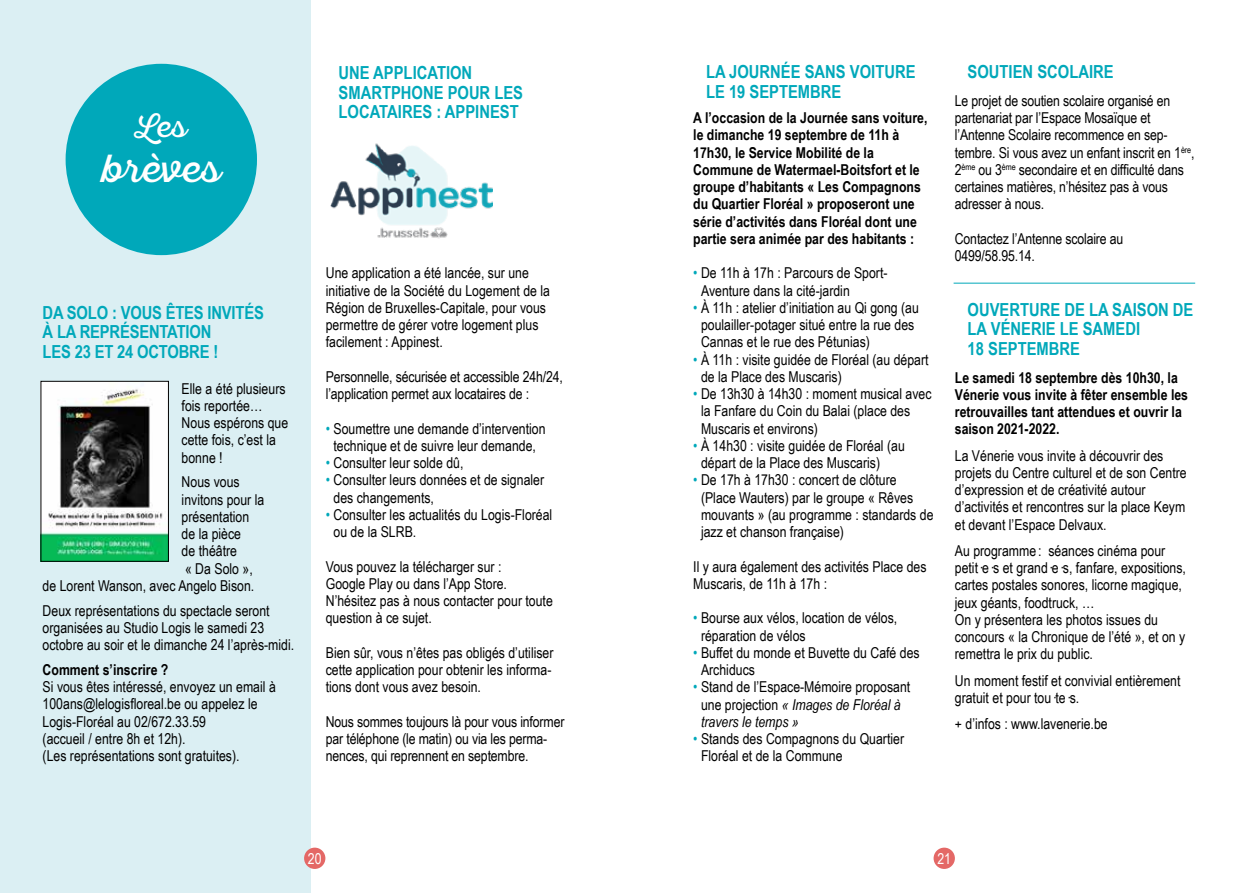
<style>
.page{position:relative;width:1259px;height:893px;background:#fff}
.page>*{position:absolute;margin:0;border:0;box-sizing:border-box;transform-origin:0 0}
.t1{font:39.15px "Sant Elia Script Alt";color:#fff}
.t2{font:30.6px "Sant Elia Script Alt";color:#fff}
.t3{font:700 18px/19.5px "Arial Narrow";color:#00a8ba}
.t4{font:15px/17.2px "Arial Narrow";color:#000}
.t5{font:700 15px/17.2px "Arial Narrow";color:#000}
.t6{font:15px "Arial Narrow";color:#fff}
.s1{color:#00a8ba}
.s2{font-style:italic}
</style>
<div class="page">
<div style="left:0;top:0;width:310px;height:893px;background:#dbeff3"></div>
<div style="left:933px;top:848px;width:22px;height:21px;background:#e46866;border-radius:50%"></div>
<div style="left:66px;top:64px;width:191px;height:191px;background:#00a8ba;border-radius:50%"></div>
<img style="left:331px;top:143px;width:162px;height:96px">
<hr style="left:953px;top:283px;width:242px;height:1px;background:#00a8ba">
<img style="left:43px;top:383px;width:124px;height:177px">
<div style="left:41px;top:381px;width:128px;height:181px;border:1px solid #000"></div>
<div style="left:304px;top:848px;width:21px;height:21px;background:#e46866;border-radius:50%"></div>
<h2 class="t2" style="left:135px;top:108px;width:53px">Les</h2>
<h1 class="t1" style="left:101px;top:145px;width:120px">brèves</h1>
<p class="t3" style="left:338px;top:63px;width:186px">UNE APPLICATION<br>SMARTPHONE POUR LES<br>LOCATAIRES : APPINEST</p>
<p class="t3" style="left:43px;top:302px;width:223px">DA SOLO : VOUS ÊTES INVITÉS<br>À LA REPRÉSENTATION<br>LES 23 ET 24 OCTOBRE !</p>
<p class="t4" style="left:182px;top:380px;width:108px">Elle a été plusieurs fois reportée…<br>Nous espérons que cette fois, c’est la bonne !</p>
<p class="t4" style="left:182px;top:473px;width:60px">Nous vous</p>
<p class="t4" style="left:182px;top:491px;width:84px">invitons pour la</p>
<p class="t4" style="left:182px;top:508px;width:69px">présentation</p>
<p class="t4" style="left:182px;top:525px;width:61px">de la pièce</p>
<p class="t4" style="left:182px;top:542px;width:57px">de théâtre</p>
<p class="t4" style="left:185px;top:560px;width:69px">« Da Solo »,</p>
<p class="t4" style="left:43px;top:577px;width:213px">de Lorent Wanson, avec Angelo Bison.</p>
<p class="t4" style="left:43px;top:602px;width:253px">Deux représentations du spectacle seront organisées au Studio Logis le samedi 23 octobre au soir et le dimanche 24 l’après-midi.</p>
<p class="t5" style="left:43px;top:661px;width:127px">Comment s’inscrire ?</p>
<p class="t4" style="left:43px;top:678px;width:235px">Si vous êtes intéressé, envoyez un email à 100ans@lelogisfloreal.be ou appelez le Logis-Floréal au 02/672.33.59<br>(accueil / entre 8h et 12h).<br>(Les représentations sont gratuites).</p>
<p class="t4" style="left:326px;top:264px;width:226px">Une application a été lancée, sur une initiative de la Société du Logement de la Région de Bruxelles-Capitale, pour vous permettre de gérer votre logement plus facilement : Appinest.</p>
<p class="t4" style="left:326px;top:368px;width:238px">Personnelle, sécurisée et accessible 24h/24, l’application permet aux locataires de :</p>
<p class="t4" style="left:326px;top:420px;width:221px;text-align:center"><span class="s1">•</span> Soumettre une demande d’intervention technique et de suivre leur demande,</p>
<p class="t4" style="left:326px;top:454px;width:139px"><span class="s1">•</span> Consulter leur solde dû,</p>
<p class="t4" style="left:333px;top:471px;width:212px;text-indent:-8px"><span class="s1">•</span> Consulter leurs données et de signaler des changements,</p>
<p class="t4" style="left:333px;top:506px;width:220px;text-indent:-8px"><span class="s1">•</span> Consulter les actualités du Logis-Floréal ou de la SLRB.</p>
<p class="t4" style="left:326px;top:558px;width:229px">Vous pouvez la télécharger sur :<br>Google Play ou dans l’App Store.<br>N’hésitez pas à nous contacter pour toute question à ce sujet.</p>
<p class="t4" style="left:326px;top:644px;width:229px">Bien sûr, vous n’êtes pas obligés d’utiliser cette application pour obtenir les informa&shy;tions dont vous avez besoin.</p>
<p class="t4" style="left:326px;top:713px;width:240px">Nous sommes toujours là pour vous informer par téléphone (le matin) ou via les perma&shy;nences, qui reprennent en septembre.</p>
<p class="t6" style="left:308px;top:850px;width:15px">20</p>
<p class="t3" style="left:706px;top:62px;width:211px">LA JOURNÉE SANS VOITURE<br>LE 19 SEPTEMBRE</p>
<p class="t5" style="left:693px;top:109px;width:236px">A l’occasion de la Journée sans voiture, le dimanche 19 septembre de 11h à 17h30, le Service Mobilité de la Commune de Watermael-Boitsfort et le groupe d’habitants « Les Compagnons du Quartier Floréal » proposeront une série d’activités dans Floréal dont une partie sera animée par des habitants :</p>
<p class="t4" style="left:701px;top:264px;width:188px;text-indent:-8px"><span class="s1">•</span> De 11h à 17h : Parcours de Sport-<br>Aventure dans la cité-jardin</p>
<p class="t4" style="left:701px;top:299px;width:219px;text-indent:-8px"><span class="s1">•</span> À 11h : atelier d’initiation au Qi gong (au poulailler-potager situé entre la rue des<br>Cannas et le rue des Pétunias)</p>
<p class="t4" style="left:701px;top:351px;width:229px;text-indent:-8px"><span class="s1">•</span> À 11h : visite guidée de Floréal (au départ de la Place des Muscaris)</p>
<p class="t4" style="left:701px;top:385px;width:232px;text-indent:-8px"><span class="s1">•</span> De 13h30 à 14h30 : moment musical avec la Fanfare du Coin du Balai (place des<br>Muscaris et environs)</p>
<p class="t4" style="left:701px;top:437px;width:205px;text-indent:-8px"><span class="s1">•</span> À 14h30 : visite guidée de Floréal (au départ de la Place des Muscaris)</p>
<p class="t4" style="left:701px;top:471px;width:234px;text-indent:-8px"><span class="s1">•</span> De 17h à 17h30 : concert de clôture (Place Wauters) par le groupe « Rêves mouvants » (au programme : standards de jazz et chanson française)</p>
<p class="t4" style="left:693px;top:558px;width:235px">Il y aura également des activités Place des<br>Muscaris, de 11h à 17h :</p>
<p class="t4" style="left:701px;top:609px;width:198px;text-indent:-8px"><span class="s1">•</span> Bourse aux vélos, location de vélos, réparation de vélos</p>
<p class="t4" style="left:701px;top:644px;width:220px;text-indent:-8px"><span class="s1">•</span> Buffet du monde et Buvette du Café des<br>Archiducs</p>
<p class="t4" style="left:701px;top:678px;width:211px;text-indent:-8px"><span class="s1">•</span> Stand de l’Espace-Mémoire proposant une projection <span class="s2">« Images de Floréal à travers le temps »</span></p>
<p class="t4" style="left:701px;top:730px;width:205px;text-indent:-8px"><span class="s1">•</span> Stands des Compagnons du Quartier<br>Floréal et de la Commune</p>
<p class="t3" style="left:967px;top:62px;width:147px">SOUTIEN SCOLAIRE</p>
<p class="t4" style="left:955px;top:92px;width:241px">Le projet de soutien scolaire organisé en partenariat par l’Espace Mosaïque et l’Antenne Scolaire recommence en sep&shy;tembre. Si vous avez un enfant inscrit en 1<sup>ère</sup>, 2<sup>ème</sup> ou 3<sup>ème</sup> secondaire et en difficulté dans certaines matières, n’hésitez pas à vous adresser à nous.</p>
<p class="t4" style="left:955px;top:230px;width:170px">Contactez l’Antenne scolaire au<br>0499/58.95.14.</p>
<p class="t3" style="left:967px;top:299px;width:227px">OUVERTURE DE LA SAISON DE<br>LA VÉNERIE LE SAMEDI<br>18 SEPTEMBRE</p>
<p class="t5" style="left:955px;top:368px;width:235px">Le samedi 18 septembre dès 10h30, la Vénerie vous invite à fêter ensemble les retrouvailles tant attendues et ouvrir la saison 2021-2022.</p>
<p class="t4" style="left:955px;top:447px;width:233px">La Vénerie vous invite à découvrir des projets du Centre culturel et de son Centre d’expression et de créativité autour d’activités et rencontres sur la place Keym et devant l’Espace Delvaux.</p>
<p class="t4" style="left:955px;top:542px;width:233px">Au programme : séances cinéma pour petit·e·s et grand·e·s, fanfare, expositions, cartes postales sonores, licorne magique, jeux géants, foodtruck, …<br>On y présentera les photos issues du concours « la Chronique de l’été », et on y remettra le prix du public.</p>
<p class="t4" style="left:955px;top:672px;width:227px">Un moment festif et convivial entièrement gratuit et pour tou·te·s.</p>
<p class="t4" style="left:955px;top:715px;width:154px">+ d’infos : www.lavenerie.be</p>
<p class="t6" style="left:937px;top:850px;width:15px">21</p>
</div>
